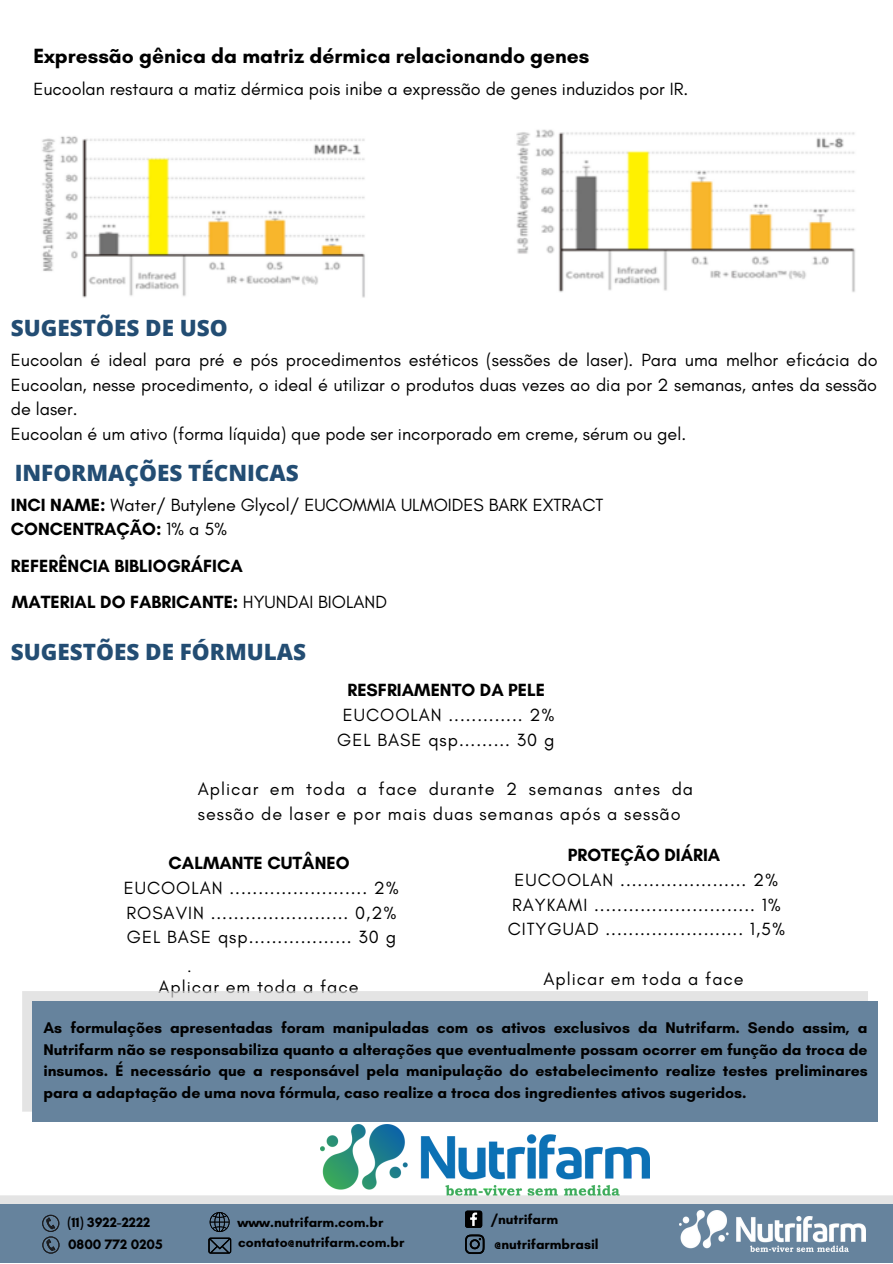
<style>
.page{position:relative;width:893px;height:1264px;background:#fff}
.page>*{position:absolute;margin:0;border:0;box-sizing:border-box;transform-origin:0 0}
.t1{font:800 22.5px "Open Sans";color:#234d73}
.t2{font:700 21px "Glacial Indifference";color:#000}
.t3{font:18px/24.8px "Glacial Indifference";color:#000}
.t4{font:18px/24.8px "Glacial Indifference";letter-spacing:.055em;color:#000}
.t5{font:700 18px/35.5px "Glacial Indifference";color:#000}
.t6{font:700 15.75px/21.8px "Glacial Indifference";color:#000;text-align:justify}
.t7{font:700 13.95px/20.4px "Glacial Indifference";color:#000}
.t8{font:800 9px "Open Sans";color:#000}
.s1{font-weight:700}
.s2{font-weight:400}
</style>
<div class="page">
<img style="left:516px;top:129px;width:339px;height:163px">
<img style="left:42px;top:136px;width:323px;height:162px">
<div style="left:22px;top:991px;width:845px;height:120px;background:#e4e4e4"></div>
<div style="left:32px;top:1001px;width:846px;height:120px;background:#66839d"></div>
<img style="left:320px;top:1124px;width:329px;height:71px">
<svg style="left:0;top:1195px;width:892px;height:9px;background:#e3e4e4"></svg>
<div style="left:0;top:1204px;width:892px;height:58px;background:#66839d"></div>
<svg style="left:465px;top:1234px;width:19px;height:19px"></svg>
<svg style="left:465px;top:1210px;width:17px;height:17px"></svg>
<svg style="left:208px;top:1212px;width:23px;height:41px"></svg>
<svg style="left:42px;top:1214px;width:17px;height:39px"></svg>
<img style="left:679px;top:1210px;width:186px;height:41px">
<p class="t2" style="left:33px;top:43px;width:557px">Expressão gênica da matriz dérmica relacionando genes</p>
<p class="t3" style="left:33px;top:76px;width:656px">Eucoolan restaura a matiz dérmica pois inibe a expressão de genes induzidos por IR.</p>
<p class="t1" style="left:11px;top:312px;width:218px">SUGESTÕES DE USO</p>
<p class="t3" style="left:11px;top:347px;width:868px">Eucoolan é ideal para pré e pós procedimentos estéticos (sessões de laser). Para uma melhor eficácia do Eucoolan, nesse procedimento, o ideal é utilizar o produtos duas vezes ao dia por 2 semanas, antes da sessão de laser.<br>Eucoolan é um ativo (forma líquida) que pode ser incorporado em creme, sérum ou gel.</p>
<p class="t1" style="left:15px;top:457px;width:285px">INFORMAÇÕES TÉCNICAS</p>
<p class="t3" style="left:11px;top:492px;width:594px"><span class="s1">INCI NAME:</span> Water/ Butylene Glycol/ EUCOMMIA ULMOIDES BARK EXTRACT<br><span class="s1">CONCENTRAÇÃO:</span> 1% a 5%</p>
<p class="t5" style="left:11px;top:548px;width:377px">REFERÊNCIA BIBLIOGRÁFICA<br>MATERIAL DO FABRICANTE: <span class="s2">HYUNDAI BIOLAND</span></p>
<p class="t1" style="left:11px;top:635px;width:297px">SUGESTÕES DE FÓRMULAS</p>
<p class="t5" style="left:347px;top:672px;width:199px">RESFRIAMENTO DA PELE</p>
<p class="t4" style="left:337px;top:702px;width:219px;text-align:center">EUCOOLAN ............. 2%<br>GEL BASE qsp......... 30 g</p>
<p class="t4" style="left:198px;top:776px;width:496px">Aplicar em toda a face durante 2 semanas antes da sessão de laser e por mais duas semanas após a sessão</p>
<p class="t5" style="left:567px;top:837px;width:154px">PROTEÇÃO DIÁRIA</p>
<p class="t4" style="left:507px;top:867px;width:279px;text-align:center">EUCOOLAN ...................... 2%<br>RAYKAMI ............................ 1%<br>CITYGUAD ........................ 1,5%</p>
<p class="t4" style="left:543px;top:966px;width:202px">Aplicar em toda a face</p>
<p class="t5" style="left:168px;top:845px;width:182px">CALMANTE CUTÂNEO</p>
<p class="t4" style="left:124px;top:875px;width:277px">EUCOOLAN ........................ 2%<br>ROSAVIN ........................ 0,2%<br>GEL BASE qsp.................. 30 g</p>
<p class="t4" style="left:158px;top:974px;width:202px">Aplicar em toda a face</p>
<p class="t8" style="left:188px;top:962px;width:4px">.</p>
<p class="t6" style="left:43px;top:1016px;width:825px">As formulações apresentadas foram manipuladas com os ativos exclusivos da Nutrifarm. Sendo assim, a Nutrifarm não se responsabiliza quanto a alterações que eventualmente possam ocorrer em função da troca de insumos. É necessário que a responsável pela manipulação do estabelecimento realize testes preliminares para a adaptação de uma nova fórmula, caso realize a troca dos ingredientes ativos sugeridos.</p>
<p class="t7" style="left:67px;top:1212px;width:85px">(11) 3922-2222</p>
<p class="t7" style="left:237px;top:1211px;width:168px">www.nutrifarm.com.br contato@nutrifarm.com.br</p>
<p class="t7" style="left:491px;top:1206px;width:109px;line-height:25.2px">/nutrifarm @nutrifarmbrasil</p>
<p class="t7" style="left:68px;top:1234px;width:96px">0800 772 0205</p>
</div>
